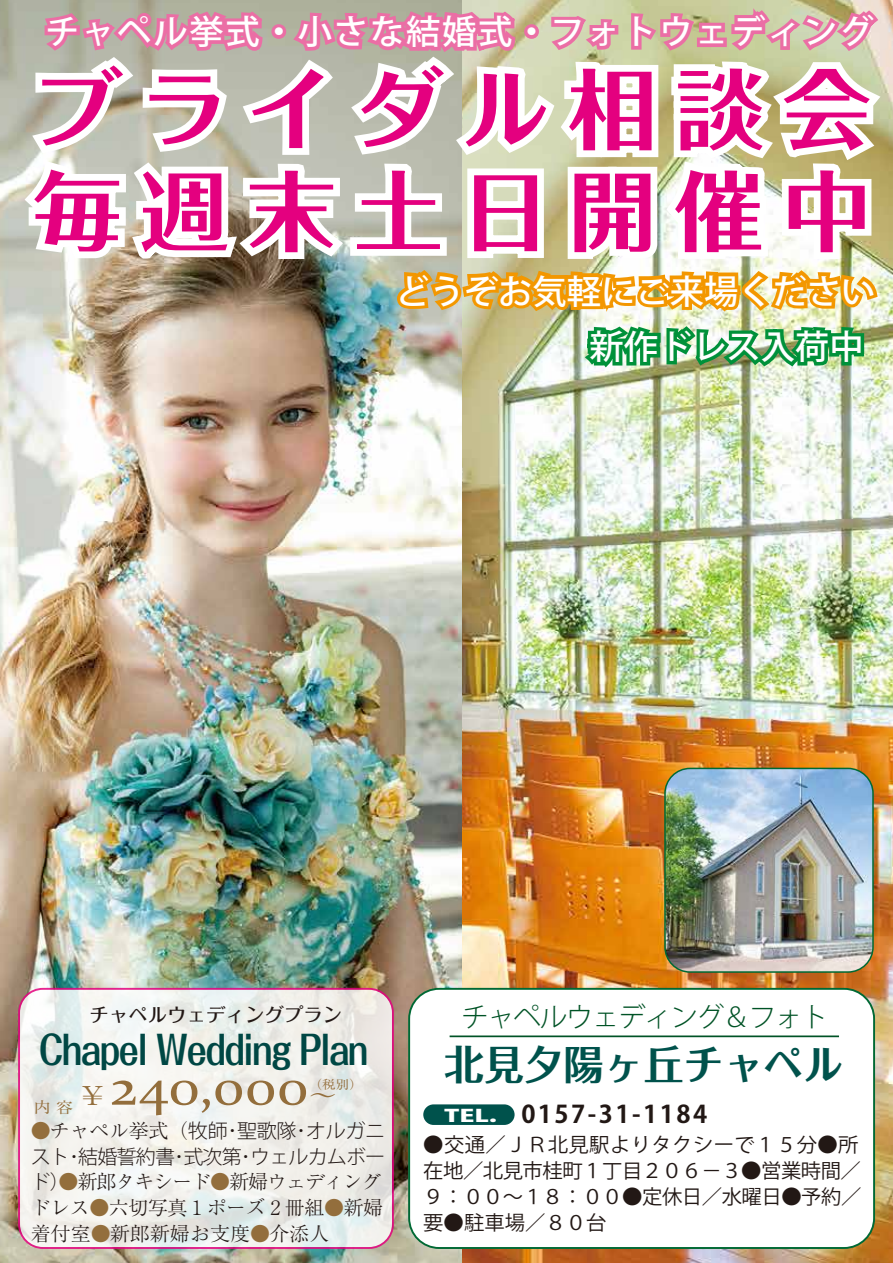
<style>
.page{position:relative;width:893px;height:1263px;background:#fff}
.page>*{position:absolute;margin:0;border:0;box-sizing:border-box;transform-origin:0 0}
.t1{font:700 87.3px/101.9px "Folk Pro";letter-spacing:.2em;color:#e4007f}
.t2{font:51.9px "Constantia";letter-spacing:.01em;color:#936e3c;scale:1.11 1}
.t3{font:700 40.5px "Folk Pro";color:#00524c}
.t4{font:700 39.3px "Folk Pro";letter-spacing:-.035em;color:#004744;scale:.81 1}
.t5{font:500 33.75px "Koz Go Pr 6 N";letter-spacing:.055em;color:#fff}
.t6{font:500 33.75px/55.5px "Koz Go Pr 6 N";color:#fff}
.t7{font:300 27px "Koz Go Pr 6 N";letter-spacing:-.05em;color:#005326}
.t8{font:700 24.3px "Koz Go Pr 6 N";letter-spacing:.1em;color:#221815}
.t9{font:19.95px/26px "Koz Go Pr 6 N";letter-spacing:-.025em;color:#221815}
.t10{font:300 19.65px/25.5px "Ryumin Pro";letter-spacing:-.025em;color:#221815;text-align:justify}
.t11{font:300 19.65px/25.5px "Koz Go Pro";letter-spacing:-.04em;color:#221815}
.t12{font:500 19.05px "Folk Pro";color:#221815}
.t13{font:15.3px "Ryumin Pro";color:#936e3c;scale:1.11 1}
.t14{font:12.15px "Ryumin Pro";color:#936e3c;scale:1.11 1}
.s1{font-family:"Ryumin Pro";font-size:25.95px}
.s2{font-family:"Ryumin Pro";color:#936e3c}
.s3{font-family:"Ryumin Pro"}
.s4{font-family:"Koz Go Pro"}
.s5{color:#936e3c}
.s6{font-weight:800;font-size:17.1px;color:#fff}
</style>
<div class="page">
<img style="left:0;top:0;width:893px;height:1263px">
<img style="left:15px;top:0;width:878px;height:373px">
<div style="left:409px;top:989px;width:465px;height:259px;background:#fff;border-radius:30px"></div>
<div style="left:408px;top:988px;width:467px;height:261px;border:2px solid #006934;border-radius:30px"></div>
<hr style="left:450px;top:1035px;width:389px;height:2px;background:#005326">
<div style="left:423px;top:1104px;width:92px;height:21px;background:#00524c;border-radius:10px"></div>
<img style="left:665px;top:768px;width:208px;height:204px">
<div style="left:664px;top:768px;width:210px;height:205px;border:2px solid #006934;border-radius:25px"></div>
<svg style="left:19px;top:989px;width:374px;height:259px;fill:#f2f1ed"></svg>
<div style="left:18px;top:988px;width:376px;height:261px;border:2px solid #e4007f;border-radius:24px"></div>
<h3 class="t5" style="left:45px;top:13px;width:830px">チャペル挙式・小さな結婚式・フォトウェディング</h3>
<h1 class="t1" style="left:33px;top:46px;width:840px">ブライダル相談会毎週末土日開催中</h1>
<h3 class="t6" style="left:589px;top:264px;width:287px;text-indent:-194px">どうぞお気軽にご来場ください新作ドレス入荷中</h3>
<p class="t12" style="left:89px;top:999px;width:254px">チャペルウェディングプラン</p>
<h3 class="t4" style="left:39px;top:1016px;width:408px">Chapel Wedding Plan</h3>
<p class="t13" style="left:34px;top:1095px;width:37px">内 容</p>
<p class="t14" style="left:309px;top:1074px;width:50px">（税別）</p>
<h2 class="t2" style="left:78px;top:1052px;width:235px"><span class="s1">￥</span>240,000<span class="s1">～</span></h2>
<p class="t11" style="left:31px;top:1119px;width:356px"><span class="s2">●</span><span class="s3">チャペル挙式（</span>牧師･聖歌隊･オルガニスト･結婚誓約書･式次第･ウェルカムボー</p>
<p class="t10" style="left:31px;top:1168px;width:354px"><span class="s4">ド）</span><span class="s5">●</span>新郎タキシード<span class="s5">●</span>新婦ウェディングドレス<span class="s5">●</span>六切写真１ポーズ 2 冊組<span class="s5">●</span>新婦着付室<span class="s5">●</span>新郎新婦お支度<span class="s5">●</span>介添人</p>
<h3 class="t7" style="left:461px;top:1001px;width:369px">チャペルウェディング＆フォト</h3>
<h3 class="t3" style="left:444px;top:1030px;width:401px">北見夕陽ヶ丘チャペル</h3>
<p class="t8" style="left:444px;top:1100px;width:265px"><span class="s6">TEL.</span> 0157-31-1184</p>
<p class="t9" style="left:423px;top:1132px;width:440px">●交通／ＪＲ北見駅よりタクシーで１５分●所在地／北見市桂町１丁目２０６－３●営業時間／<br>９：００～１８：００●定休日／水曜日●予約／要●駐車場／８０台　</p>
</div>
